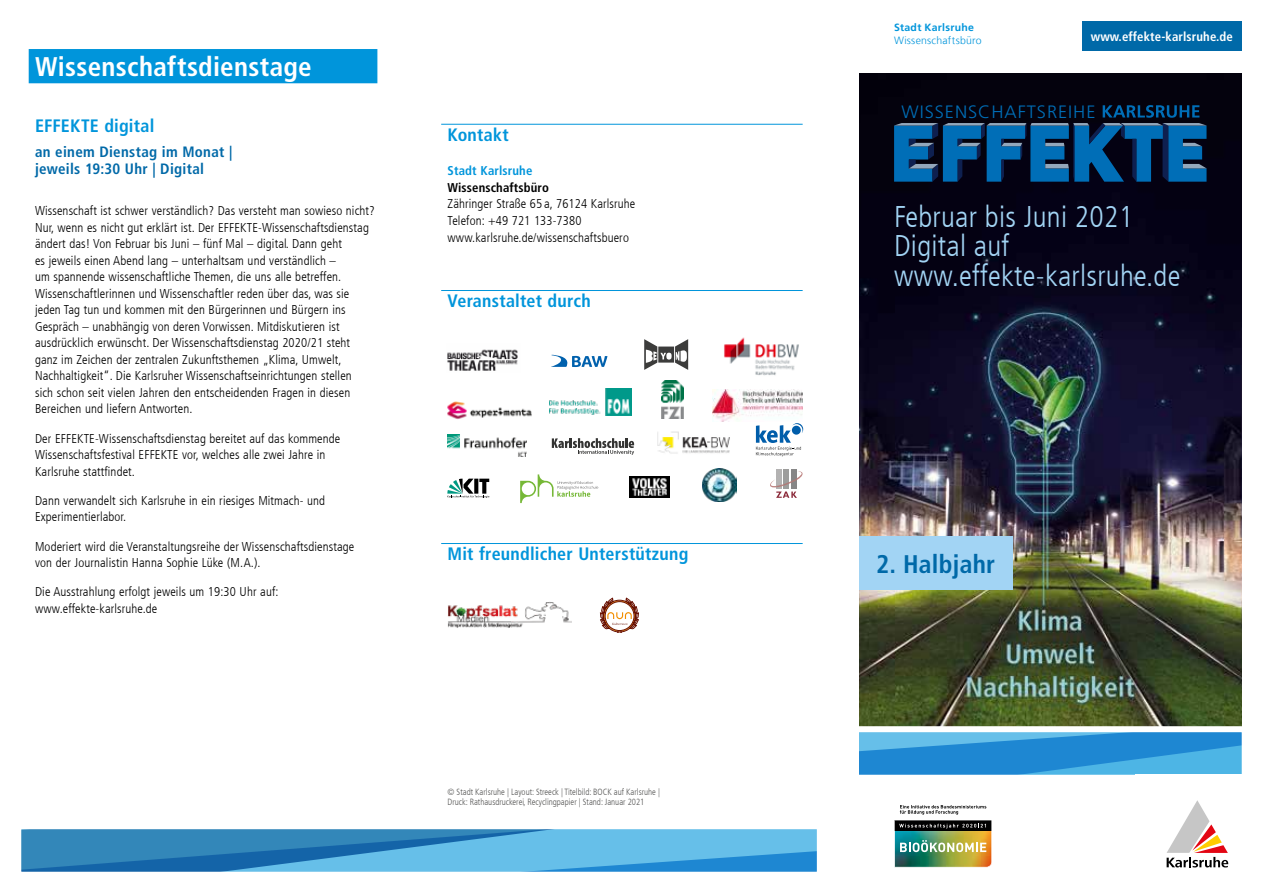
<style>
.page{position:relative;width:1263px;height:893px;background:#fff}
.page>*{position:absolute;margin:0;border:0;box-sizing:border-box;transform-origin:0 0}
.t1{font:300 condensed 29.85px/29.8px "Frutiger For Karlsruhe";letter-spacing:.01em;color:#a2d4f4}
.t2{font:700 condensed 27px "Frutiger For Karlsruhe";letter-spacing:.01em;color:#fff}
.t3{font:700 condensed 25.5px "Frutiger For Karlsruhe";letter-spacing:.01em;color:#0069a8}
.t4{font:700 condensed 18px "Frutiger For Karlsruhe";letter-spacing:.01em;color:#0095db}
.t5{font:300 17.85px "Frutiger For Karlsruhe";letter-spacing:.055em;color:#006eb7}
.t6{font:700 condensed 15px/16.5px "Frutiger For Karlsruhe";letter-spacing:.02em;color:#0069a8}
.t7{font:300 condensed 12.75px/16.5px "Frutiger For Karlsruhe";letter-spacing:.01em;color:#000}
.t8{font:700 condensed 12.75px "Frutiger For Karlsruhe";letter-spacing:.01em;color:#fff}
.t9{font:700 condensed 12.75px "Frutiger For Karlsruhe";letter-spacing:.01em;color:#000}
.t10{font:700 condensed 12.75px "Frutiger For Karlsruhe";letter-spacing:.01em;color:#0095db}
.t11{font:300 10.5px "Frutiger For Karlsruhe";letter-spacing:.02em;color:#0095db}
.t12{font:700 10.5px "Frutiger For Karlsruhe";letter-spacing:.025em;color:#0095db}
.t13{font:300 condensed 9px/10.8px "Frutiger For Karlsruhe";color:#575756}
</style>
<div class="page">
<img style="left:859px;top:73px;width:383px;height:650px">
<svg style="left:859px;top:723px;width:383px;height:52px;background:#4da1d3"></svg>
<svg style="left:21px;top:829px;width:796px;height:43px;background:#459cce"></svg>
<svg style="left:1166px;top:800px;width:62px;height:67px"></svg>
<div style="left:29px;top:49px;width:348px;height:34px;background:#0095db"></div>
<svg style="left:894px;top:105px;width:312px;height:77px;background:#093f6b"></svg>
<div style="left:1082px;top:21px;width:160px;height:30px;background:#0069a8"></div>
<img style="left:894px;top:805px;width:98px;height:63px">
<hr style="left:441px;top:124px;width:362px;height:1px;background:#0095db">
<hr style="left:441px;top:290px;width:362px;height:1px;background:#0095db">
<hr style="left:441px;top:543px;width:362px;height:1px;background:#0095db">
<img style="left:447px;top:349px;width:71px;height:22px">
<svg style="left:551px;top:355px;width:56px;height:12px"></svg>
<img style="left:724px;top:337px;width:75px;height:39px">
<img style="left:447px;top:401px;width:85px;height:18px">
<img style="left:550px;top:389px;width:82px;height:26px">
<img style="left:661px;top:380px;width:22px;height:38px">
<img style="left:712px;top:390px;width:90px;height:31px">
<img style="left:447px;top:434px;width:80px;height:22px">
<svg style="left:552px;top:438px;width:82px;height:17px"></svg>
<img style="left:657px;top:431px;width:73px;height:23px">
<svg style="left:447px;top:479px;width:42px;height:19px"></svg>
<svg style="left:520px;top:474px;width:78px;height:29px"></svg>
<img style="left:630px;top:476px;width:39px;height:21px">
<img style="left:703px;top:468px;width:33px;height:34px">
<div style="left:776px;top:469px;width:6px;height:20px;background:#b3b2b2"></div>
<div style="left:791px;top:469px;width:6px;height:20px;background:#878787"></div>
<div style="left:783px;top:469px;width:6px;height:20px;background:#9d9d9c"></div>
<svg style="left:770px;top:471px;width:32px;height:27px"></svg>
<svg style="left:644px;top:339px;width:44px;height:31px"></svg>
<svg style="left:756px;top:423px;width:47px;height:33px"></svg>
<img style="left:448px;top:602px;width:123px;height:26px">
<svg style="left:600px;top:597px;width:39px;height:36px"></svg>
<div style="left:859px;top:537px;width:153px;height:53px;background:#a2d4f4"></div>
<h2 class="t2" style="left:35px;top:50px;width:278px">Wissenschaftsdienstage</h2>
<h3 class="t4" style="left:35px;top:116px;width:121px">EFFEKTE digital</h3>
<p class="t6" style="left:35px;top:144px;width:199px">an einem Dienstag im Monat | jeweils 19:30 Uhr | Digital</p>
<p class="t7" style="left:35px;top:203px;width:341px">Wissenschaft ist schwer verständlich? Das versteht man sowieso nicht?<br>Nur, wenn es nicht gut erklärt ist. Der EFFEKTE-Wissenschaftsdienstag ändert das! Von Februar bis Juni – fünf Mal – digital. Dann geht<br>es jeweils einen Abend lang – unterhaltsam und verständlich –<br>um spannende wissenschaftliche Themen, die uns alle betreffen.<br>Wissenschaftlerinnen und Wissenschaftler reden über das, was sie jeden Tag tun und kommen mit den Bürgerinnen und Bürgern ins Gespräch – unabhängig von deren Vorwissen. Mitdiskutieren ist ausdrücklich erwünscht. Der Wissenschaftsdienstag 2020/21 steht ganz im Zeichen der zentralen Zukunftsthemen „Klima, Umwelt, Nachhaltigkeit“. Die Karlsruher Wissenschaftseinrichtungen stellen<br>sich schon seit vielen Jahren den entscheidenden Fragen in diesen Bereichen und liefern Antworten.</p>
<p class="t7" style="left:35px;top:430px;width:307px">Der EFFEKTE-Wissenschaftsdienstag bereitet auf das kommende<br>Wissenschaftsfestival EFFEKTE vor, welches alle zwei Jahre in<br>Karlsruhe stattfindet.</p>
<p class="t7" style="left:35px;top:492px;width:292px">Dann verwandelt sich Karlsruhe in ein riesiges Mitmach- und<br>Experimentierlabor.</p>
<p class="t7" style="left:35px;top:538px;width:321px">Moderiert wird die Veranstaltungsreihe der Wissenschaftsdienstage von der Journalistin Hanna Sophie Lüke (M.A.).</p>
<p class="t7" style="left:35px;top:584px;width:245px">Die Ausstrahlung erfolgt jeweils um 19:30 Uhr auf: www.effekte-karlsruhe.de</p>
<h3 class="t4" style="left:448px;top:124px;width:63px">Kontakt</h3>
<p class="t10" style="left:448px;top:163px;width:86px">Stadt Karlsruhe</p>
<p class="t9" style="left:448px;top:180px;width:103px">Wissenschaftsbüro</p>
<p class="t7" style="left:448px;top:196px;width:189px">Zähringer Straße 65 a, 76124 Karlsruhe<br>Telefon: +49 721 133-7380 www.karlsruhe.de/wissenschaftsbuero</p>
<h3 class="t4" style="left:448px;top:290px;width:145px">Veranstaltet durch</h3>
<h3 class="t4" style="left:448px;top:543px;width:242px">Mit freundlicher Unterstützung</h3>
<p class="t13" style="left:448px;top:786px;width:214px">© Stadt Karlsruhe | Layout: Streeck | Titelbild: BOCK auf Karlsruhe |<br>Druck: Rathausdruckerei, Recyclingpapier | Stand: Januar 2021</p>
<p class="t12" style="left:894px;top:21px;width:81px">Stadt Karlsruhe</p>
<p class="t11" style="left:894px;top:34px;width:89px">Wissenschaftsbüro</p>
<p class="t8" style="left:1091px;top:29px;width:144px">www.effekte-karlsruhe.de</p>
<h3 class="t5" style="left:901px;top:101px;width:196px">WISSENSCHAFTSREIHE</h3>
<h1 class="t1" style="left:894px;top:202px;width:288px">Februar bis Juni 2021<br>Digital auf www.effekte-karlsruhe.de</h1>
<h3 class="t3" style="left:876px;top:549px;width:121px">2. Halbjahr</h3>
</div>
